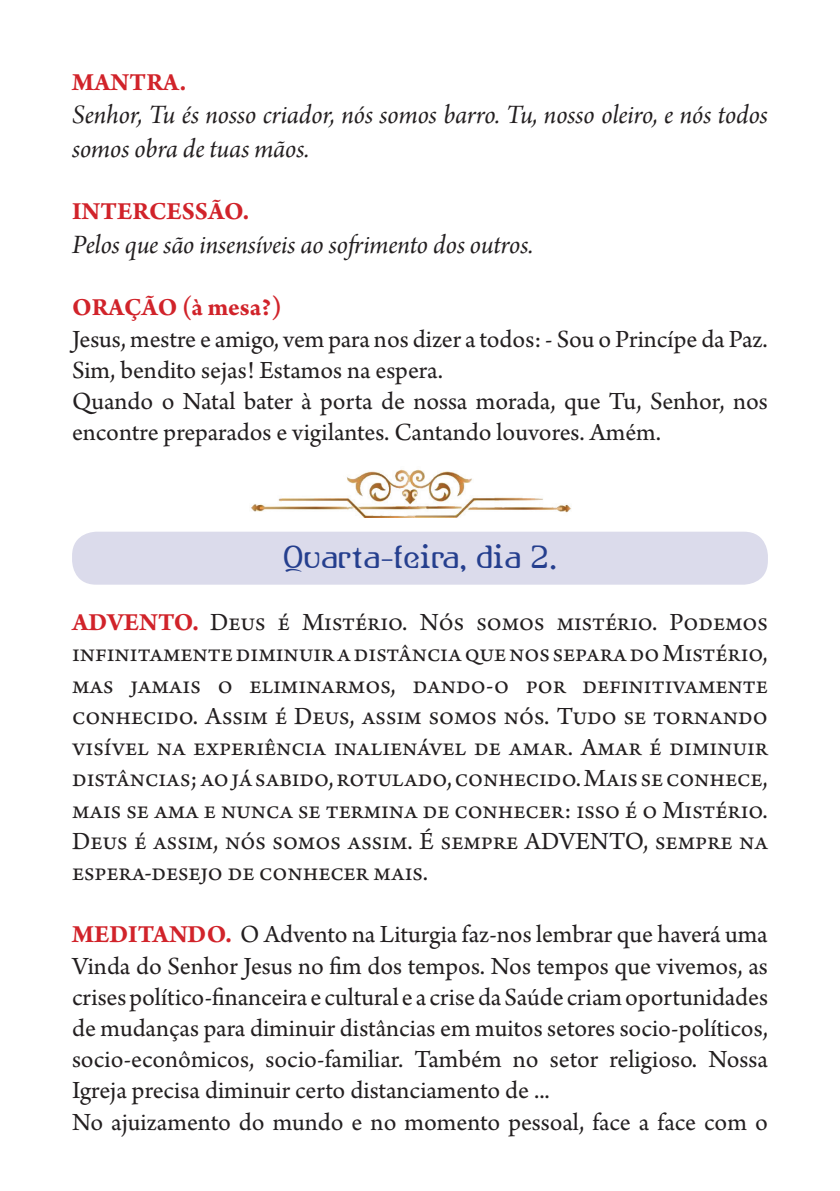
<style>
.page{position:relative;width:840px;height:1191px;background:#fff}
.page>*{position:absolute;margin:0;border:0;box-sizing:border-box;transform-origin:0 0}
.t1{font:36px "All Hooked Up";color:#253f8e}
.t2{font:28px/33.6px "Arno Pro Italic Subhead";letter-spacing:-.005em;color:#231f20}
.t3{font:26px/31.2px "Arno Pro";color:#231f20}
.t4{font:700 26px "Arno Pro";color:#d1232a}
.s1{font-weight:700;color:#d1232a}
</style>
<div class="page">
<div style="left:72px;top:531px;width:695px;height:53px;background:#dbdbeb;border-radius:24px"></div>
<img style="left:251px;top:469px;width:320px;height:48px">
<p class="t4" style="left:72px;top:67px;width:116px">MANTRA.</p>
<p class="t2" style="left:72px;top:100px;width:697px">Senhor, Tu és nosso criador, nós somos barro. Tu, nosso oleiro, e nós todos somos obra de tuas mãos.</p>
<p class="t4" style="left:72px;top:196px;width:178px">INTERCESSÃO.</p>
<p class="t2" style="left:72px;top:229px;width:462px">Pelos que são insensíveis ao sofrimento dos outros.</p>
<p class="t4" style="left:72px;top:292px;width:211px">ORAÇÃO (à mesa?)</p>
<p class="t3" style="left:72px;top:324px;width:697px">Jesus, mestre e amigo, vem para nos dizer a todos: - Sou o Princípe da Paz.<br>Sim, bendito sejas! Estamos na espera.<br>Quando o Natal bater à porta de nossa morada, que Tu, Senhor, nos encontre preparados e vigilantes. Cantando louvores. Amém.</p>
<h1 class="t1" style="left:283px;top:540px;width:275px">Quarta-feira, dia 2.</h1>
<p class="t3" style="left:72px;top:608px;width:697px;text-align:justify"><span class="s1">ADVENTO.</span> Deus é Mistério. Nós somos mistério. Podemos infinitamente diminuir a distância que nos separa do Mistério, mas jamais o eliminarmos, dando-o por definitivamente conhecido. Assim é Deus, assim somos nós. Tudo se tornando visível na experiência inalienável de amar. Amar é diminuir distâncias; ao já sabido, rotulado, conhecido. Mais se conhece, mais se ama e nunca se termina de conhecer: isso é o Mistério.<br>Deus é assim, nós somos assim. É sempre ADVENTO, sempre na espera-desejo de conhecer mais.</p>
<p class="t3" style="left:72px;top:920px;width:697px"><span class="s1">MEDITANDO.</span> O Advento na Liturgia faz-nos lembrar que haverá uma Vinda do Senhor Jesus no fim dos tempos. Nos tempos que vivemos, as crises político-financeira e cultural e a crise da Saúde criam oportunidades de mudanças para diminuir distâncias em muitos setores socio-políticos, socio-econômicos, socio-familiar. Também no setor religioso. Nossa Igreja precisa diminuir certo distanciamento de ...<br>No ajuizamento do mundo e no momento pessoal, face a face com o</p>
</div>
